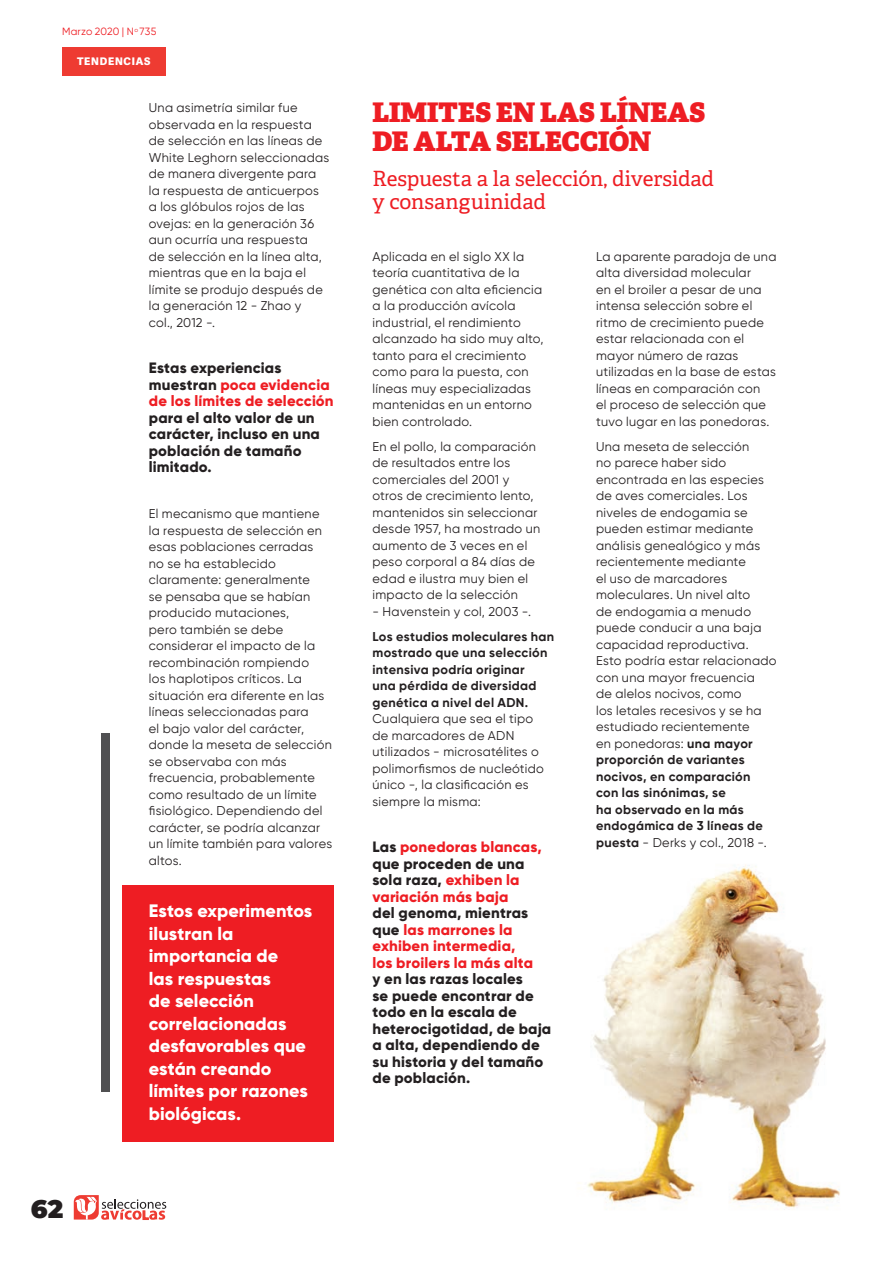
<style>
.page{position:relative;width:893px;height:1263px;background:#fff}
.page>*{position:absolute;margin:0;border:0;box-sizing:border-box;transform-origin:0 0}
.t1{font:27px/28.5px "Adelle PE Hv";letter-spacing:-.005em;color:#ee1d23}
.t2{font:900 25.5px "Montserrat";color:#231f20}
.t3{font:21px/22.5px "Adelle PE";color:#ee1d23}
.t4{font:800 18px/22.5px "Gilroy";color:#fff}
.t5{font:800 15px/16.5px "Gilroy";letter-spacing:.01em;color:#ee1d23}
.t6{font:800 15px/16.5px "Gilroy";letter-spacing:.01em;color:#231f20}
.t7{font:12.75px/16.5px "Gilroy";letter-spacing:.025em;color:#231f20}
.t8{font:700 12.75px/16.5px "Gilroy";letter-spacing:.025em;color:#231f20}
.t9{font:10.5px "Gilroy";letter-spacing:.015em;color:#ee1d23}
.t10{font:800 10.5px "Adelle Sans";letter-spacing:.07em;color:#fff}
.s1{color:#231f20}
.s2{font-weight:700}
</style>
<div class="page">
<img style="left:587px;top:864px;width:253px;height:346px">
<div style="left:123px;top:885px;width:211px;height:257px;background:#ee1d23"></div>
<div style="left:102px;top:733px;width:8px;height:358px;background:#505052"></div>
<div style="left:62px;top:47px;width:104px;height:28px;background:#ee3b32"></div>
<svg style="left:74px;top:1195px;width:92px;height:25px"></svg>
<p class="t9" style="left:62px;top:25px;width:96px">Marzo 2020 | N<sup>o</sup> 735</p>
<p class="t10" style="left:77px;top:54px;width:75px">TENDENCIAS</p>
<h2 class="t2" style="left:31px;top:1189px;width:34px">62</h2>
<p class="t7" style="left:149px;top:99px;width:182px">Una asimetría similar fue observada en la respuesta de selección en las líneas de<br>White Leghorn seleccionadas de manera divergente para la respuesta de anticuerpos a los glóbulos rojos de las ovejas: en la generación 36 aun ocurría una respuesta<br>de selección en la línea alta, mientras que en la baja el límite se produjo después de la generación 12 - Zhao y<br>col., 2012 -.</p>
<p class="t5" style="left:149px;top:359px;width:186px"><span class="s1">Estas experiencias muestran</span> poca evidencia de los límites de selección</p>
<p class="t6" style="left:149px;top:409px;width:173px">para el alto valor de un carácter, incluso en una población de tamaño limitado.</p>
<p class="t7" style="left:149px;top:505px;width:185px">El mecanismo que mantiene la respuesta de selección en esas poblaciones cerradas<br>no se ha establecido claramente: generalmente<br>se pensaba que se habían producido mutaciones,<br>pero también se debe considerar el impacto de la recombinación rompiendo<br>los haplotipos críticos. La situación era diferente en las líneas seleccionadas para<br>el bajo valor del carácter, donde la meseta de selección se observaba con más frecuencia, probablemente como resultado de un límite fisiológico. Dependiendo del carácter, se podría alcanzar un límite también para valores altos.</p>
<h3 class="t4" style="left:149px;top:899px;width:165px">Estos experimentos ilustran la importancia de<br>las respuestas<br>de selección correlacionadas desfavorables que están creando límites por razones biológicas.</h3>
<h1 class="t1" style="left:372px;top:98px;width:334px">LIMITES EN LAS LÍNEAS<br>DE ALTA SELECCIÓN</h1>
<h3 class="t3" style="left:372px;top:167px;width:343px">Respuesta a la selección, diversidad y consanguinidad</h3>
<p class="t7" style="left:372px;top:248px;width:173px">Aplicada en el siglo XX la teoría cuantitativa de la genética con alta eficiencia a la producción avícola industrial, el rendimiento alcanzado ha sido muy alto, tanto para el crecimiento como para la puesta, con líneas muy especializadas mantenidas en un entorno bien controlado.</p>
<p class="t7" style="left:372px;top:438px;width:169px">En el pollo, la comparación de resultados entre los comerciales del 2001 y otros de crecimiento lento, mantenidos sin seleccionar desde 1957, ha mostrado un aumento de 3 veces en el peso corporal a 84 días de edad e ilustra muy bien el impacto de la selección</p>
<p class="t7" style="left:372px;top:603px;width:160px">- Havenstein y col, 2003 -.</p>
<p class="t8" style="left:372px;top:628px;width:183px">Los estudios moleculares han mostrado que una selección intensiva podría originar<br>una pérdida de diversidad genética a nivel del ADN.</p>
<p class="t7" style="left:372px;top:710px;width:173px">Cualquiera que sea el tipo de marcadores de ADN utilizados - microsatélites o polimorfismos de nucleótido único -, la clasificación es siempre la misma:</p>
<p class="t5" style="left:372px;top:838px;width:171px"><span class="s1">Las</span> ponedoras blancas, <span class="s1">que proceden de una sola raza,</span> exhiben la variación más baja</p>
<p class="t5" style="left:372px;top:904px;width:162px"><span class="s1">del genoma, mientras que</span> las marrones la exhiben intermedia, los broilers la más alta</p>
<p class="t6" style="left:372px;top:970px;width:180px">y en las razas locales<br>se puede encontrar de todo en la escala de heterocigotidad, de baja a alta, dependiendo de su historia y del tamaño de población.</p>
<p class="t7" style="left:596px;top:248px;width:182px">La aparente paradoja de una alta diversidad molecular<br>en el broiler a pesar de una intensa selección sobre el ritmo de crecimiento puede estar relacionada con el mayor número de razas utilizadas en la base de estas líneas en comparación con<br>el proceso de selección que tuvo lugar en las ponedoras.</p>
<p class="t7" style="left:596px;top:438px;width:182px">Una meseta de selección<br>no parece haber sido encontrada en las especies de aves comerciales. Los niveles de endogamia se pueden estimar mediante análisis genealógico y más recientemente mediante<br>el uso de marcadores moleculares. Un nivel alto<br>de endogamia a menudo puede conducir a una baja capacidad reproductiva.<br>Esto podría estar relacionado con una mayor frecuencia<br>de alelos nocivos, como<br>los letales recesivos y se ha estudiado recientemente<br>en ponedoras: <span class="s2">una mayor proporción de variantes nocivos, en comparación<br>con las sinónimas, se<br>ha observado en la más endogámica de 3 líneas de puesta</span> - Derks y col., 2018 -.</p>
</div>
